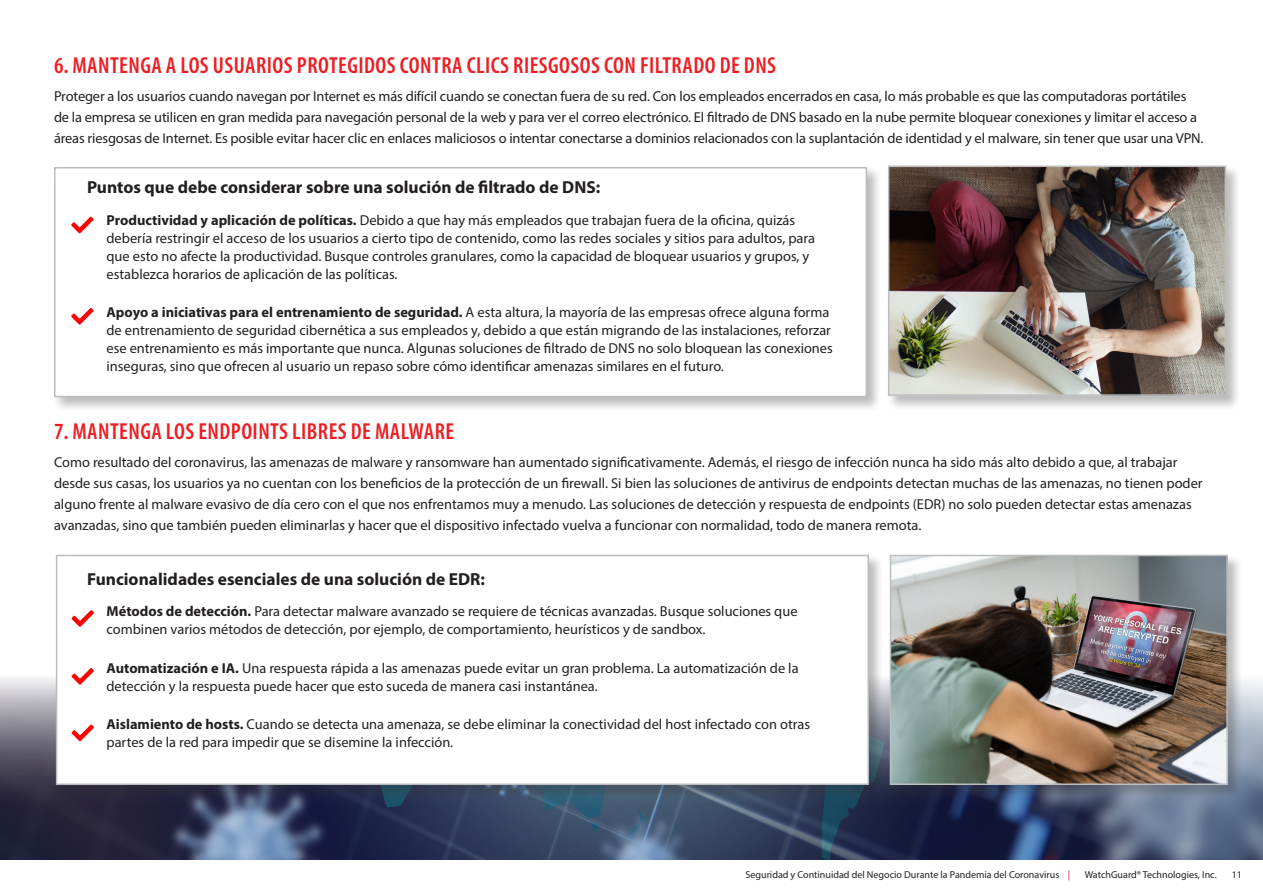
<style>
.page{position:relative;width:1263px;height:893px;background:#fff}
.page>*{position:absolute;margin:0;border:0;box-sizing:border-box;transform-origin:0 0}
.Numbered_Headline{font:600 condensed 23.25px "Myriad Pro";letter-spacing:.02em;color:#ee1d23}
.checklist-intro{font:700 17.4px "Myriad Pro";color:#231f20}
.bullet_text_2{font:14.4px/18px "Myriad Pro";color:#231f20}
.t1{font:10.05px "Myriad Pro";color:#231f20}
.s1{font-weight:700}
.s2{color:#ee1d23}
</style>
<div class="page">
<img style="left:0;top:678px;width:1263px;height:181px">
<div style="left:54px;top:553px;width:830px;height:247px;background:#231f20;opacity:.3"></div>
<div style="left:56px;top:555px;width:813px;height:230px;background:#fff;border:2px solid #bcbdc0"></div>
<div style="left:52px;top:165px;width:830px;height:247px;background:#231f20;opacity:.3"></div>
<div style="left:54px;top:167px;width:813px;height:230px;background:#fff;border:2px solid #bcbdc0"></div>
<div style="left:886px;top:164px;width:355px;height:247px;background:#231f20;opacity:.3"></div>
<img style="left:891px;top:169px;width:332px;height:224px">
<div style="left:888px;top:166px;width:338px;height:230px;border:2px solid #bcbdc0"></div>
<div style="left:888px;top:553px;width:355px;height:247px;background:#231f20;opacity:.3"></div>
<img style="left:893px;top:558px;width:332px;height:224px">
<div style="left:890px;top:555px;width:338px;height:230px;border:2px solid #bcbdc0"></div>
<svg style="left:71px;top:217px;width:23px;height:16px"></svg>
<svg style="left:71px;top:610px;width:23px;height:17px"></svg>
<svg style="left:71px;top:308px;width:23px;height:17px"></svg>
<svg style="left:71px;top:668px;width:23px;height:17px"></svg>
<svg style="left:71px;top:724px;width:23px;height:17px"></svg>
<p class="Numbered_Headline" style="left:54px;top:52px;width:723px">6. MANTENGA A LOS USUARIOS PROTEGIDOS CONTRA CLICS RIESGOSOS CON FILTRADO DE DNS</p>
<p class="bullet_text_2" style="left:54px;top:85px;width:1151px;line-height:21px">Proteger a los usuarios cuando navegan por Internet es más difícil cuando se conectan fuera de su red. Con los empleados encerrados en casa, lo más probable es que las computadoras portátiles de la empresa se utilicen en gran medida para navegación personal de la web y para ver el correo electrónico. El filtrado de DNS basado en la nube permite bloquear conexiones y limitar el acceso a áreas riesgosas de Internet. Es posible evitar hacer clic en enlaces maliciosos o intentar conectarse a dominios relacionados con la suplantación de identidad y el malware, sin tener que usar una VPN.</p>
<p class="checklist-intro" style="left:87px;top:176px;width:515px">Puntos que debe considerar sobre una solución de filtrado de DNS:</p>
<p class="bullet_text_2" style="left:106px;top:211px;width:710px"><span class="s1">Productividad y aplicación de políticas.</span> Debido a que hay más empleados que trabajan fuera de la oficina, quizás debería restringir el acceso de los usuarios a cierto tipo de contenido, como las redes sociales y sitios para adultos, para que esto no afecte la productividad. Busque controles granulares, como la capacidad de bloquear usuarios y grupos, y establezca horarios de aplicación de las políticas.</p>
<p class="bullet_text_2" style="left:106px;top:303px;width:728px"><span class="s1">Apoyo a iniciativas para el entrenamiento de seguridad.</span> A esta altura, la mayoría de las empresas ofrece alguna forma de entrenamiento de seguridad cibernética a sus empleados y, debido a que están migrando de las instalaciones, reforzar ese entrenamiento es más importante que nunca. Algunas soluciones de filtrado de DNS no solo bloquean las conexiones inseguras, sino que ofrecen al usuario un repaso sobre cómo identificar amenazas similares en el futuro.</p>
<p class="Numbered_Headline" style="left:54px;top:419px;width:402px">7. MANTENGA LOS ENDPOINTS LIBRES DE MALWARE</p>
<p class="bullet_text_2" style="left:54px;top:451px;width:1150px;line-height:21px">Como resultado del coronavirus, las amenazas de malware y ransomware han aumentado significativamente. Además, el riesgo de infección nunca ha sido más alto debido a que, al trabajar desde sus casas, los usuarios ya no cuentan con los beneficios de la protección de un firewall. Si bien las soluciones de antivirus de endpoints detectan muchas de las amenazas, no tienen poder alguno frente al malware evasivo de día cero con el que nos enfrentamos muy a menudo. Las soluciones de detección y respuesta de endpoints (EDR) no solo pueden detectar estas amenazas avanzadas, sino que también pueden eliminarlas y hacer que el dispositivo infectado vuelva a funcionar con normalidad, todo de manera remota.</p>
<p class="checklist-intro" style="left:87px;top:567px;width:400px">Funcionalidades esenciales de una solución de EDR:</p>
<p class="bullet_text_2" style="left:106px;top:602px;width:692px"><span class="s1">Métodos de detección.</span> Para detectar malware avanzado se requiere de técnicas avanzadas. Busque soluciones que combinen varios métodos de detección, por ejemplo, de comportamiento, heurísticos y de sandbox.</p>
<p class="bullet_text_2" style="left:106px;top:659px;width:694px"><span class="s1">Automatización e IA.</span> Una respuesta rápida a las amenazas puede evitar un gran problema. La automatización de la detección y la respuesta puede hacer que esto suceda de manera casi instantánea.</p>
<p class="bullet_text_2" style="left:106px;top:715px;width:705px"><span class="s1">Aislamiento de hosts.</span> Cuando se detecta una amenaza, se debe eliminar la conectividad del host infectado con otras partes de la red para impedir que se disemine la infección.</p>
<p class="t1" style="left:745px;top:868px;width:326px">Seguridad y Continuidad del Negocio Durante la Pandemia del Coronavirus <span class="s2">|</span></p>
<p class="t1" style="left:1085px;top:868px;width:133px">WatchGuard® Technologies, Inc.</p>
<p class="t1" style="left:1232px;top:868px;width:12px">11</p>
</div>
